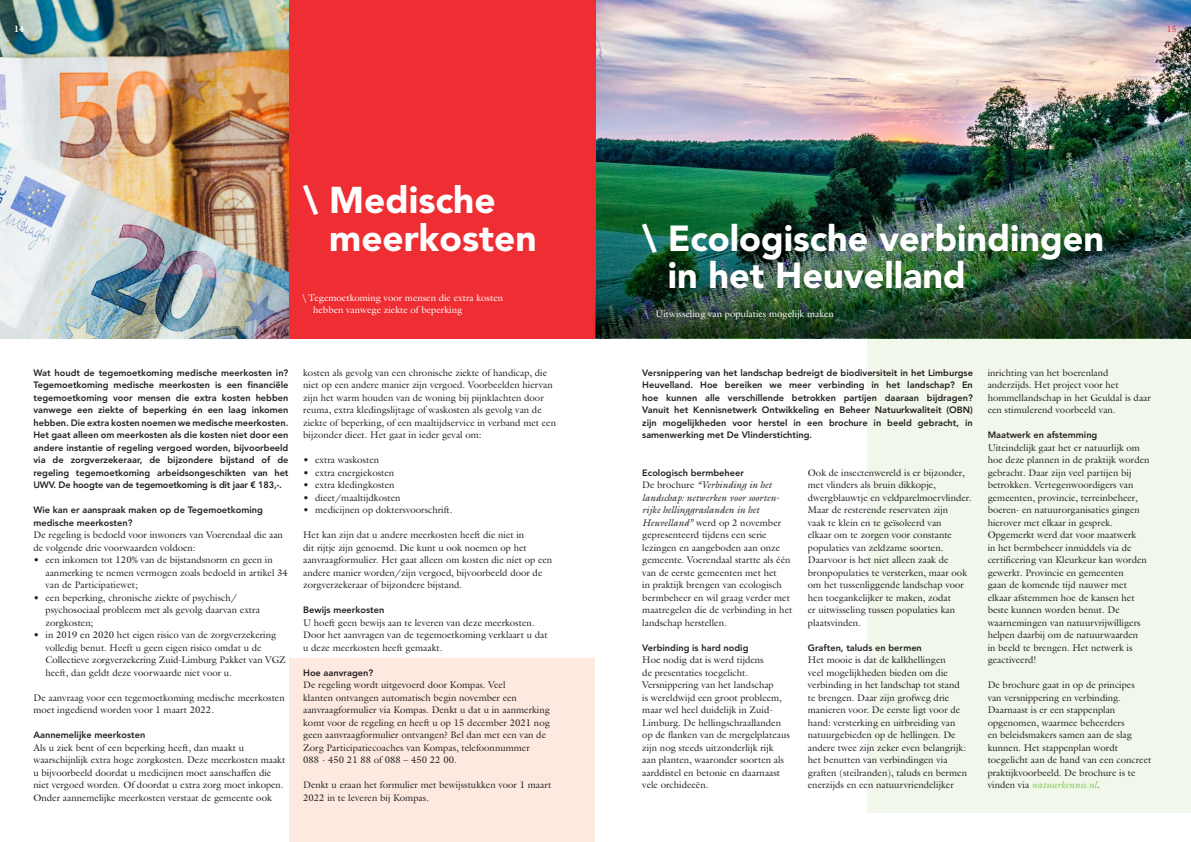
<style>
.page{position:relative;width:1191px;height:842px;background:#fff}
.page>*{position:absolute;margin:0;border:0;box-sizing:border-box;transform-origin:0 0}
.Kop_groot{font:900 37px/37.5px "Avenir LT Std";color:#fff}
.Kop_groot-2{font:900 36px "Avenir LT Std";color:#fff}
.platte_tekst{font:9.6px/12.5px "Galliard Pro";color:#231f20}
.platte_tekst_tabel{font:9.6px "Galliard Pro";color:#fff}
.platte_tekst-2{font:800 9.2px/12.5px "Avenir LT Std";color:#231f20;text-align:justify}
.t1{font:9px "Galliard Pro";color:#fff}
.t2{font:9px "Galliard Pro";color:#ee2e33}
.s1{font-style:italic}
.s2{font-style:italic;color:#83c555}
</style>
<div class="page">
<div style="left:867px;top:302px;width:324px;height:511px;background:#f1f7eb"></div>
<img style="left:595px;top:0;width:596px;height:201px">
<img style="left:0;top:0;width:289px;height:338px">
<div style="left:289px;top:0;width:306px;height:338px;background:#ee2e33"></div>
<div style="left:289px;top:658px;width:306px;height:184px;background:#fde9e0"></div>
<img style="left:595px;top:201px;width:596px;height:137px">
<p class="t1" style="left:14px;top:23px;width:12px">14</p>
<p class="t2" style="left:1166px;top:23px;width:12px">15</p>
<p class="Kop_groot" style="left:329px;top:181px;width:209px;text-indent:-26px">\ Medische meerkosten</p>
<p class="platte_tekst_tabel" style="left:303px;top:291px;width:201px">\ Tegemoetkoming voor mensen die extra kosten</p>
<p class="platte_tekst_tabel" style="left:313px;top:303px;width:150px">hebben vanwege ziekte of beperking</p>
<p class="platte_tekst-2" style="left:33px;top:366px;width:256px">Wat houdt de tegemoetkoming medische meerkosten in?<br>Tegemoetkoming medische meerkosten is een financiële tegemoetkoming voor mensen die extra kosten hebben vanwege een ziekte of beperking én een laag inkomen hebben. Die extra kosten noemen we medische meerkosten.<br>Het gaat alleen om meerkosten als die kosten niet door een andere instantie of regeling vergoed worden, bijvoorbeeld via de zorgverzekeraar, de bijzondere bijstand of de regeling tegemoetkoming arbeidsongeschikten van het UWV. De hoogte van de tegemoetkoming is dit jaar € 183,-.</p>
<p class="platte_tekst-2" style="left:33px;top:504px;width:231px">Wie kan er aanspraak maken op de Tegemoetkoming medische meerkosten?</p>
<p class="platte_tekst" style="left:33px;top:528px;width:251px">De regeling is bedoeld voor inwoners van Voerendaal die aan de volgende drie voorwaarden voldoen:</p>
<p class="platte_tekst" style="left:33px;top:553px;width:241px">• een inkomen tot 120% van de bijstandsnorm en geen in</p>
<p class="platte_tekst" style="left:45px;top:566px;width:244px">aanmerking te nemen vermogen zoals bedoeld in artikel 34</p>
<p class="platte_tekst" style="left:45px;top:578px;width:94px">van de Participatiewet;</p>
<p class="platte_tekst" style="left:33px;top:591px;width:205px">• een beperking, chronische ziekte of psychisch/</p>
<p class="platte_tekst" style="left:45px;top:603px;width:216px">psychosociaal probleem met als gevolg daarvan extra</p>
<p class="platte_tekst" style="left:45px;top:616px;width:49px">zorgkosten;</p>
<p class="platte_tekst" style="left:33px;top:628px;width:244px">• in 2019 en 2020 het eigen risico van de zorgverzekering</p>
<p class="platte_tekst" style="left:45px;top:641px;width:218px">volledig benut. Heeft u geen eigen risico omdat u de</p>
<p class="platte_tekst" style="left:45px;top:653px;width:242px">Collectieve zorgverzekering Zuid-Limburg Pakket van VGZ</p>
<p class="platte_tekst" style="left:45px;top:666px;width:188px">heeft, dan geldt deze voorwaarde niet voor u.</p>
<p class="platte_tekst" style="left:33px;top:691px;width:253px">De aanvraag voor een tegemoetkoming medische meerkosten moet ingediend worden voor 1 maart 2022.</p>
<p class="platte_tekst-2" style="left:33px;top:729px;width:113px">Aannemelijke meerkosten</p>
<p class="platte_tekst" style="left:33px;top:741px;width:253px">Als u ziek bent of een beperking heeft, dan maakt u waarschijnlijk extra hoge zorgkosten. Deze meerkosten maakt u bijvoorbeeld doordat u medicijnen moet aanschaffen die niet vergoed worden. Of doordat u extra zorg moet inkopen.<br>Onder aannemelijke meerkosten verstaat de gemeente ook</p>
<p class="platte_tekst" style="left:303px;top:366px;width:254px">kosten als gevolg van een chronische ziekte of handicap, die niet op een andere manier zijn vergoed. Voorbeelden hiervan zijn het warm houden van de woning bij pijnklachten door reuma, extra kledingslijtage of waskosten als gevolg van de ziekte of beperking, of een maaltijdservice in verband met een bijzonder dieet. Het gaat in ieder geval om:</p>
<p class="platte_tekst" style="left:303px;top:453px;width:77px">• extra waskosten</p>
<p class="platte_tekst" style="left:303px;top:466px;width:93px">• extra energiekosten</p>
<p class="platte_tekst" style="left:303px;top:478px;width:93px">• extra kledingkosten</p>
<p class="platte_tekst" style="left:303px;top:491px;width:99px">• dieet/maaltijdkosten</p>
<p class="platte_tekst" style="left:303px;top:503px;width:151px">• medicijnen op doktersvoorschrift.</p>
<p class="platte_tekst" style="left:303px;top:528px;width:250px">Het kan zijn dat u andere meerkosten heeft die niet in<br>dit rijtje zijn genoemd. Die kunt u ook noemen op het aanvraagformulier. Het gaat alleen om kosten die níet op een andere manier worden/zijn vergoed, bijvoorbeeld door de zorgverzekeraar of bijzondere bijstand.</p>
<p class="platte_tekst-2" style="left:303px;top:604px;width:83px">Bewijs meerkosten</p>
<p class="platte_tekst" style="left:303px;top:616px;width:246px">U hoeft geen bewijs aan te leveren van deze meerkosten.<br>Door het aanvragen van de tegemoetkoming verklaart u dat</p>
<p class="platte_tekst" style="left:303px;top:641px;width:141px">u deze meerkosten heeft gemaakt.</p>
<p class="platte_tekst-2" style="left:303px;top:666px;width:72px">Hoe aanvragen?</p>
<p class="platte_tekst" style="left:303px;top:678px;width:248px">De regeling wordt uitgevoerd door Kompas. Veel<br>klanten ontvangen automatisch begin november een aanvraagformulier via Kompas. Denkt u dat u in aanmerking komt voor de regeling en heeft u op 15 december 2021 nog geen aanvraagformulier ontvangen? Bel dan met een van de Zorg Participatiecoaches van Kompas, telefoonnummer</p>
<p class="platte_tekst" style="left:303px;top:753px;width:155px">088 - 450 21 88 of 088 – 450 22 00.</p>
<p class="platte_tekst" style="left:303px;top:778px;width:250px">Denkt u eraan het formulier met bewijsstukken voor 1 maart<br>2022 in te leveren bij Kompas.</p>
<p class="Kop_groot-2" style="left:642px;top:216px;width:463px">\ Ecologische verbindingen</p>
<p class="Kop_groot-2" style="left:668px;top:254px;width:300px">in het Heuvelland</p>
<p class="platte_tekst_tabel" style="left:645px;top:307px;width:190px">\ Uitwisseling van populaties mogelijk maken</p>
<p class="platte_tekst-2" style="left:642px;top:366px;width:332px">Versnippering van het landschap bedreigt de biodiversiteit in het Limburgse Heuvelland. Hoe bereiken we meer verbinding in het landschap? En hoe kunnen alle verschillende betrokken partijen daaraan bijdragen?<br>Vanuit het Kennisnetwerk Ontwikkeling en Beheer Natuurkwaliteit (OBN) zijn mogelijkheden voor herstel in een brochure in beeld gebracht, in samenwerking met De Vlinderstichting.</p>
<p class="platte_tekst-2" style="left:642px;top:466px;width:103px">Ecologisch bermbeheer</p>
<p class="platte_tekst" style="left:642px;top:478px;width:152px">De brochure <span class="s1">“Verbinding in het landschap: netwerken voor soorten&shy;rijke hellinggraslanden in het<br>Heuvelland”</span> werd op 2 november gepresenteerd tijdens een serie lezingen en aangeboden aan onze gemeente. Voerendaal startte als één van de eerste gemeenten met het<br>in praktijk brengen van ecologisch bermbeheer en wil graag verder met maatregelen die de verbinding in het landschap herstellen.</p>
<p class="platte_tekst-2" style="left:642px;top:641px;width:108px">Verbinding is hard nodig</p>
<p class="platte_tekst" style="left:642px;top:653px;width:149px">Hoe nodig dat is werd tijdens<br>de presentaties toegelicht.<br>Versnippering van het landschap<br>is wereldwijd een groot probleem, maar wel heel duidelijk in Zuid-<br>Limburg. De hellingschraallanden op de flanken van de mergelplateaus zijn nog steeds uitzonderlijk rijk<br>aan planten, waaronder soorten als aarddistel en betonie en daarnaast vele orchideeën.</p>
<p class="platte_tekst" style="left:808px;top:466px;width:165px">Ook de insectenwereld is er bijzonder, met vlinders als bruin dikkopje, dwergblauwtje en veldparelmoervlinder.<br>Maar de resterende reservaten zijn<br>vaak te klein en te geïsoleerd van<br>elkaar om te zorgen voor constante populaties van zeldzame soorten.<br>Daarvoor is het niet alleen zaak de bronpopulaties te versterken, maar ook om het tussenliggende landschap voor hen toegankelijker te maken, zodat<br>er uitwisseling tussen populaties kan plaatsvinden.</p>
<p class="platte_tekst-2" style="left:808px;top:641px;width:115px">Graften, taluds en bermen</p>
<p class="platte_tekst" style="left:808px;top:653px;width:161px">Het mooie is dat de kalkhellingen<br>veel mogelijkheden bieden om die verbinding in het landschap tot stand te brengen. Daar zijn grofweg drie manieren voor. De eerste ligt voor de hand: versterking en uitbreiding van natuurgebieden op de hellingen. De andere twee zijn zeker even belangrijk: het benutten van verbindingen via graften (steilranden), taluds en bermen enerzijds en een natuurvriendelijker</p>
<p class="platte_tekst" style="left:987px;top:366px;width:165px">inrichting van het boerenland anderzijds. Het project voor het hommellandschap in het Geuldal is daar een stimulerend voorbeeld van.</p>
<p class="platte_tekst-2" style="left:987px;top:429px;width:111px">Maatwerk en afstemming</p>
<p class="platte_tekst" style="left:987px;top:441px;width:163px">Uiteindelijk gaat het er natuurlijk om hoe deze plannen in de praktijk worden gebracht. Daar zijn veel partijen bij betrokken. Vertegenwoordigers van gemeenten, provincie, terreinbeheer, boeren- en natuurorganisaties gingen hierover met elkaar in gesprek.<br>Opgemerkt werd dat voor maatwerk<br>in het bermbeheer inmiddels via de certificering van Kleurkeur kan worden gewerkt. Provincie en gemeenten<br>gaan de komende tijd nauwer met elkaar afstemmen hoe de kansen het beste kunnen worden benut. De waarnemingen van natuurvrijwilligers helpen daarbij om de natuurwaarden<br>in beeld te brengen. Het netwerk is geactiveerd!</p>
<p class="platte_tekst" style="left:987px;top:678px;width:165px">De brochure gaat in op de principes<br>van versnippering en verbinding.<br>Daarnaast is er een stappenplan opgenomen, waarmee beheerders<br>en beleidsmakers samen aan de slag kunnen. Het stappenplan wordt toegelicht aan de hand van een concreet praktijkvoorbeeld. De brochure is te vinden via <span class="s2">natuurkennis.nl</span>.</p>
</div>
